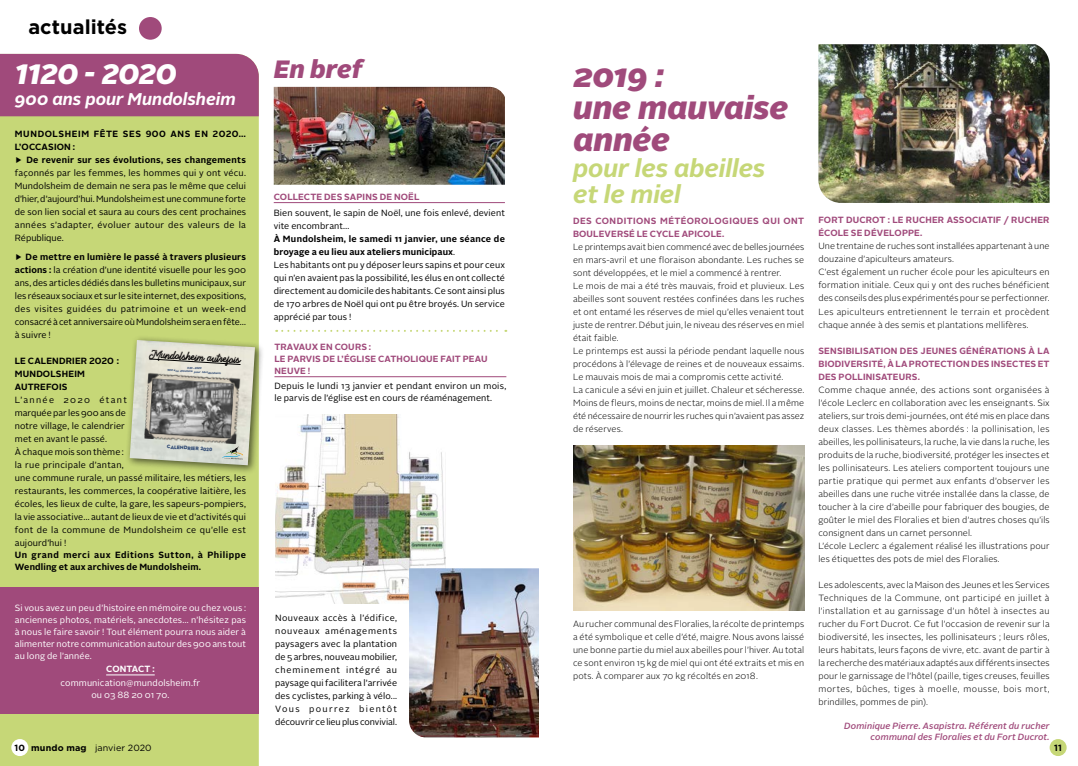
<style>
.page{position:relative;width:1078px;height:766px;background:#fff}
.page>*{position:absolute;margin:0;border:0;box-sizing:border-box;transform-origin:0 0}
.t1{font:italic 900 32px/32px "Alright Sans";color:#a04a7b}
.t2{font:italic 900 28px "Alright Sans";letter-spacing:-.01em;color:#fff}
.t3{font:italic 700 25px/26px "Alright Sans";letter-spacing:-.005em;color:#c6d777}
.t4{font:italic 900 25px "Alright Sans";color:#a04a7b}
.t5{font:700 20px "Gotham";color:#000}
.t6{font:italic 700 17px "Alright Sans";color:#fff}
.t7{font:9.5px "Brandon Smith Stamp";color:#000}
.t8{font:300 9px/13px "Alright Sans";letter-spacing:.01em;color:#000}
.t9{font:9px/13px "Alright Sans";letter-spacing:.01em;color:#000}
.t10{font:9px/12px "Alright Sans";letter-spacing:.01em;color:#fff;text-align:justify}
.t11{font:700 9px/13px "Alright Sans";letter-spacing:.015em;color:#a04a7b}
.t12{font:italic 500 9px/11px "Alright Sans";letter-spacing:.01em;color:#a04a7b;text-align:right}
.t13{font:700 9px/12px "Alright Sans";letter-spacing:.04em;color:#000}
.t14{font:700 9px/13px "Alright Sans";letter-spacing:.035em;color:#a04a7b}
.t15{font:700 9px/13px "Alright Sans";letter-spacing:.02em;color:#000}
.t16{font:9px "Gotham";letter-spacing:.01em;color:#000}
.t17{font:700 9px "Alright Sans";letter-spacing:-.005em;color:#fff}
.t18{font:700 9px "Gotham";color:#000}
.t19{font:900 5px "Hurme Geometric Sans 2";color:#304a73}
.t20{font:italic 700 3px/3.6px "Hurme Geometric Sans 2";color:#304a73;text-align:center}
.s1{font-weight:700}
.s2{font-weight:300}
.s3{font-weight:500;color:#c6d777}
</style>
<div class="page">
<div style="left:0;top:116px;width:259px;height:649px;background:#c6d777"></div>
<div style="left:11px;top:738px;width:17px;height:17px;background:#fff;border-radius:50%"></div>
<div style="left:1049px;top:738px;width:17px;height:17px;background:#c6d777;border-radius:50%"></div>
<div style="left:0;top:587px;width:259px;height:126px;background:#a04a7b"></div>
<img style="left:573px;top:445px;width:231px;height:165px">
<img style="left:818px;top:44px;width:231px;height:159px">
<img style="left:274px;top:87px;width:231px;height:98px">
<div style="left:125px;top:335px;width:139px;height:139px;background:#000;opacity:.6"></div>
<img style="left:130px;top:340px;width:125px;height:125px">
<svg style="left:144px;top:349px;width:99px;height:110px;background:#adaca5"></svg>
<div style="left:0;top:54px;width:259px;height:62px;background:#a04a7b"></div>
<div style="left:139px;top:17px;width:23px;height:23px;background:#a04a7b;border-radius:50%"></div>
<hr style="left:274px;top:376px;width:232px;height:1px;background:#a04a7b">
<hr style="left:274px;top:202px;width:231px;height:1px;background:#a04a7b">
<svg style="left:276px;top:330px;width:230px;height:2px"></svg>
<hr style="left:106px;top:674px;width:49px;height:1px;background:#fff">
<img style="left:275px;top:414px;width:170px;height:189px">
<img style="left:409px;top:568px;width:130px;height:169px">
<h3 class="t5" style="left:28px;top:15px;width:100px">actualités</h3>
<h2 class="t2" style="left:15px;top:54px;width:163px">1120 - 2020</h2>
<h3 class="t6" style="left:15px;top:87px;width:222px">900 ans pour Mundolsheim</h3>
<p class="t9" style="left:15px;top:128px;width:233px"><span class="s1">MUNDOLSHEIM FÊTE SES 900 ANS EN 2020… L’OCCASION :<br></span><span class="s2">▶</span> <span class="s1">De revenir sur ses évolutions, ses changements </span>façonnés par les femmes, les hommes qui y ont vécu.<br>Mundolsheim de demain ne sera pas le même que celui d’hier, d’aujourd’hui. Mundolsheim est une commune forte de son lien social et saura au cours des cent prochaines années s’adapter, évoluer autour des valeurs de la République.</p>
<p class="t9" style="left:15px;top:250px;width:233px;text-align:justify"><span class="s2">▶</span> <span class="s1">De mettre en lumière le passé à travers plusieurs actions :</span> la création d’une identité visuelle pour les 900 ans, des articles dédiés dans les bulletins municipaux, sur les réseaux sociaux et sur le site internet, des expositions, des visites guidées du patrimoine et un week-end consacré à cet anniversaire où Mundolsheim sera en fête… à suivre !</p>
<p class="t7" style="left:150px;top:347px;width:93px;rotate:3deg">Mundolsheim autrefois</p>
<p class="t15" style="left:15px;top:354px;width:106px">LE CALENDRIER 2020 :<br>MUNDOLSHEIM<br>AUTREFOIS</p>
<p class="t9" style="left:15px;top:394px;width:233px">L’année 2020 étant<br>marquée par les 900 ans de<br>notre village, le calendrier<br>met en avant le passé.<br>À chaque mois son thème :<br>la rue principale d’antan,<br>une commune rurale, un passé militaire, les métiers, les restaurants, les commerces, la coopérative laitière, les écoles, les lieux de culte, la gare, les sapeurs-pompiers, la vie associative… autant de lieux de vie et d’activités qui font de la commune de Mundolsheim ce qu’elle est aujourd’hui !</p>
<p class="t13" style="left:15px;top:549px;width:232px">Un grand merci aux Editions Sutton, à Philippe<br>Wendling et aux archives de Mundolsheim.</p>
<p class="t10" style="left:15px;top:601px;width:233px">Si vous avez un peu d’histoire en mémoire ou chez vous : anciennes photos, matériels, anecdotes… n’hésitez pas à nous le faire savoir ! Tout élément pourra nous aider à alimenter notre communication autour des 900 ans tout au long de l’année.</p>
<p class="t17" style="left:106px;top:662px;width:50px">CONTACT :</p>
<p class="t10" style="left:61px;top:677px;width:141px;text-align:center">communication@mundolsheim.fr ou 03 88 20 01 70.</p>
<p class="t20" style="left:168px;top:364px;width:55px;rotate:4deg">1120-2020<br>900 ans d'histoire pour Mundolsheim</p>
<p class="t19" style="left:167px;top:443px;width:47px;rotate:4deg">CALENDRIER 2020</p>
<h3 class="t4" style="left:274px;top:51px;width:90px">En bref</h3>
<h1 class="t1" style="left:573px;top:60px;width:216px">2019 :<br>une mauvaise année</h1>
<h3 class="t3" style="left:573px;top:155px;width:194px">pour les abeilles et le miel</h3>
<p class="t11" style="left:274px;top:190px;width:147px">COLLECTE DES SAPINS DE NOËL</p>
<p class="t9" style="left:274px;top:206px;width:233px">Bien souvent, le sapin de Noël, une fois enlevé, devient vite encombrant…</p>
<p class="t9" style="left:274px;top:232px;width:233px"><span class="s1">À Mundolsheim, le samedi 11 janvier, une séance de broyage a eu lieu aux ateliers municipaux</span>.<br>Les habitants ont pu y déposer leurs sapins et pour ceux qui n’en avaient pas la possibilité, les élus en ont collecté directement au domicile des habitants. Ce sont ainsi plus de 170 arbres de Noël qui ont pu être broyés. Un service apprécié par tous !</p>
<p class="t14" style="left:573px;top:214px;width:233px">DES CONDITIONS MÉTÉOROLOGIQUES QUI ONT<br>BOULEVERSÉ LE CYCLE APICOLE.</p>
<p class="t8" style="left:573px;top:240px;width:233px">Le printemps avait bien commencé avec de belles journées en mars-avril et une floraison abondante. Les ruches se sont développées, et le miel a commencé à rentrer.<br>Le mois de mai a été très mauvais, froid et pluvieux. Les abeilles sont souvent restées confinées dans les ruches et ont entamé les réserves de miel qu’elles venaient tout juste de rentrer. Début juin, le niveau des réserves en miel était faible.<br>Le printemps est aussi la période pendant laquelle nous procédons à l’élevage de reines et de nouveaux essaims.<br>Le mauvais mois de mai a compromis cette activité.<br>La canicule a sévi en juin et juillet. Chaleur et sécheresse.<br>Moins de fleurs, moins de nectar, moins de miel. Il a même été nécessaire de nourrir les ruches qui n’avaient pas assez de réserves.</p>
<p class="t11" style="left:274px;top:341px;width:214px;line-height:12px">TRAVAUX EN COURS :<br>LE PARVIS DE L’ÉGLISE CATHOLIQUE FAIT PEAU<br>NEUVE !</p>
<p class="t9" style="left:274px;top:380px;width:233px;line-height:12px">Depuis le lundi 13 janvier et pendant environ un mois, le parvis de l’église est en cours de réaménagement.</p>
<p class="t9" style="left:275px;top:611px;width:123px;text-align:justify">Nouveaux accès à l’édifice, nouveaux aménagements paysagers avec la plantation de 5 arbres, nouveau mobilier, cheminement intégré au paysage qui facilitera l’arrivée des cyclistes, parking à vélo...<br>Vous pourrez bientôt découvrir ce lieu plus convivial.</p>
<p class="t8" style="left:573px;top:617px;width:233px;text-align:justify">Au rucher communal des Floralies, la récolte de printemps a été symbolique et celle d’été, maigre. Nous avons laissé une bonne partie du miel aux abeilles pour l’hiver. Au total ce sont environ 15 kg de miel qui ont été extraits et mis en pots. À comparer aux 70 kg récoltés en 2018.</p>
<p class="t11" style="left:818px;top:214px;width:233px">FORT DUCROT : LE RUCHER ASSOCIATIF / RUCHER<br>ÉCOLE SE DÉVELOPPE.</p>
<p class="t8" style="left:818px;top:240px;width:233px">Une trentaine de ruches sont installées appartenant à une douzaine d’apiculteurs amateurs.<br>C’est également un rucher école pour les apiculteurs en formation initiale. Ceux qui y ont des ruches bénéficient des conseils des plus expérimentés pour se perfectionner.<br>Les apiculteurs entretiennent le terrain et procèdent chaque année à des semis et plantations mellifères.</p>
<p class="t11" style="left:818px;top:344px;width:233px;text-align:justify">SENSIBILISATION DES JEUNES GÉNÉRATIONS À LA BIODIVERSITÉ, À LA PROTECTION DES INSECTES ET DES POLLINISATEURS.</p>
<p class="t8" style="left:818px;top:383px;width:233px">Comme chaque année, des actions sont organisées à l’école Leclerc en collaboration avec les enseignants. Six ateliers, sur trois demi-journées, ont été mis en place dans deux classes. Les thèmes abordés : la pollinisation, les abeilles, les pollinisateurs, la ruche, la vie dans la ruche, les produits de la ruche, biodiversité, protéger les insectes et les pollinisateurs. Les ateliers comportent toujours une partie pratique qui permet aux enfants d’observer les abeilles dans une ruche vitrée installée dans la classe, de toucher à la cire d’abeille pour fabriquer des bougies, de goûter le miel des Floralies et bien d’autres choses qu’ils consignent dans un carnet personnel.<br>L’école Leclerc a également réalisé les illustrations pour les étiquettes des pots de miel des Floralies.</p>
<p class="t8" style="left:818px;top:578px;width:233px;text-align:justify">Les adolescents, avec la Maison des Jeunes et les Services Techniques de la Commune, ont participé en juillet à l’installation et au garnissage d’un hôtel à insectes au rucher du Fort Ducrot. Ce fut l’occasion de revenir sur la biodiversité, les insectes, les pollinisateurs ; leurs rôles, leurs habitats, leurs façons de vivre, etc. avant de partir à la recherche des matériaux adaptés aux différents insectes pour le garnissage de l’hôtel (paille, tiges creuses, feuilles mortes, bûches, tiges à moelle, mousse, bois mort, brindilles, pommes de pin).</p>
<p class="t12" style="left:844px;top:720px;width:207px">Dominique Pierre. Asapistra. Référent du rucher communal des Floralies et du Fort Ducrot.</p>
<p class="t16" style="left:15px;top:743px;width:139px"><span class="s1">10 mundo mag</span> <span class="s3">|</span> janvier 2020</p>
<p class="t18" style="left:1053px;top:742px;width:9px">11</p>
</div>
